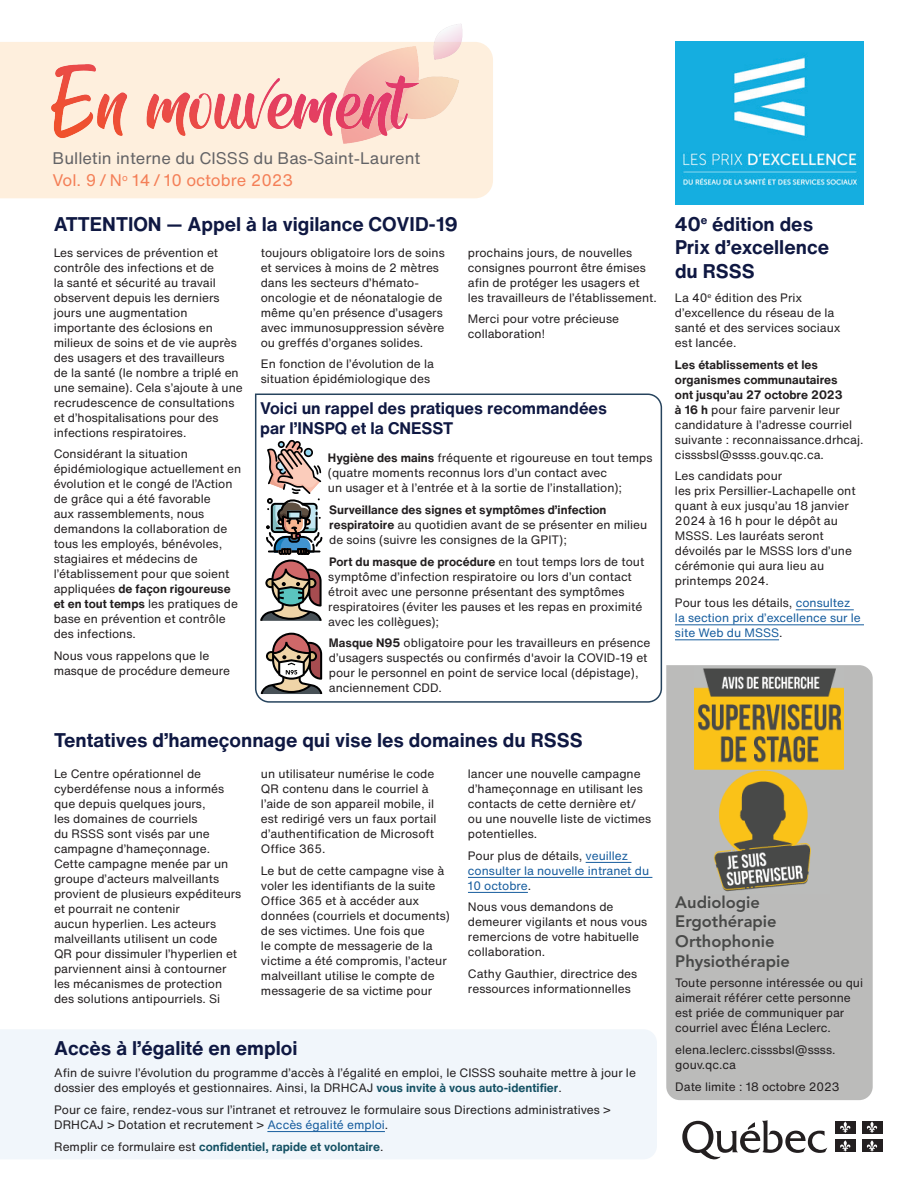
<style>
.page{position:relative;width:918px;height:1188px;background:#fff}
.page>*{position:absolute;margin:0;border:0;box-sizing:border-box;transform-origin:0 0}
.t1{font:700 19.5px/23.4px "Helvetica Now Text";color:#0f1842}
.t2{font:700 16.5px/19.8px "Helvetica Now Text";color:#0f1842}
.t3{font:800 16.5px/19.8px "Avenir LT Pro";color:#484948}
.t4{font:16.5px "Helvetica Now Text";color:#636366}
.t5{font:16.5px "Helvetica Now Text";color:#f47f57}
.t6{font:12px/15px "Helvetica Now Text";color:#231f20}
.t7{font:12px/15px "Helvetica Now Text";color:#175d9e}
.t8{font:700 12px "Helvetica Now Text";color:#155164}
.s1{font-weight:700}
.s2{color:#231f20}
.s3{font-weight:700;color:#155164}
.s4{color:#175d9e}
.s5{font-weight:400;color:#231f20}
</style>
<div class="page">
<div style="left:0;top:1029px;width:657px;height:130px;background:#f1f6fb"></div>
<div style="left:666px;top:665px;width:207px;height:435px;background:#bbbbba"></div>
<div style="left:0;top:42px;width:493px;height:156px;background:#feefdd"></div>
<svg style="left:682px;top:1120px;width:145px;height:40px"></svg>
<div style="left:835px;top:1121px;width:21px;height:13px;background:#231f20"></div>
<svg style="left:840px;top:1121px;width:11px;height:12px"></svg>
<div style="left:862px;top:1121px;width:20px;height:13px;background:#231f20"></div>
<svg style="left:866px;top:1121px;width:12px;height:12px"></svg>
<div style="left:835px;top:1140px;width:21px;height:12px;background:#231f20"></div>
<svg style="left:840px;top:1140px;width:11px;height:12px"></svg>
<div style="left:862px;top:1140px;width:20px;height:12px;background:#231f20"></div>
<svg style="left:866px;top:1140px;width:12px;height:12px"></svg>
<img style="left:329px;top:24px;width:147px;height:137px">
<img style="left:32px;top:52px;width:403px;height:108px">
<hr style="left:796px;top:610px;width:58px;height:1px;background:#175d9e">
<hr style="left:675px;top:625px;width:189px;height:1px;background:#175d9e">
<hr style="left:675px;top:640px;width:104px;height:1px;background:#175d9e">
<img style="left:675px;top:42px;width:189px;height:162px">
<img style="left:695px;top:666px;width:149px;height:104px">
<img style="left:710px;top:770px;width:119px;height:124px">
<svg style="left:254px;top:393px;width:409px;height:310px"></svg>
<hr style="left:267px;top:1131px;width:118px;height:1px;background:#175d9e">
<hr style="left:586px;top:862px;width:45px;height:1px;background:#175d9e">
<hr style="left:468px;top:877px;width:184px;height:1px;background:#175d9e">
<hr style="left:468px;top:892px;width:60px;height:1px;background:#175d9e">
<h2 class="t4" style="left:53px;top:146px;width:369px">Bulletin interne du CISSS du Bas-Saint-Laurent</h2>
<h2 class="t5" style="left:52px;top:168px;width:242px">Vol. 9 / N<sup>o</sup> 14 / 10 octobre 2023</h2>
<h1 class="t1" style="left:54px;top:212px;width:406px">ATTENTION — Appel à la vigilance COVID-19</h1>
<p class="t6" style="left:54px;top:244px;width:191px">Les services de prévention et contrôle des infections et de<br>la santé et sécurité au travail observent depuis les derniers jours une augmentation importante des éclosions en milieux de soins et de vie auprès des usagers et des travailleurs<br>de la santé (le nombre a triplé en une semaine). Cela s’ajoute à une recrudescence de consultations et d’hospitalisations pour des infections respiratoires.</p>
<p class="t6" style="left:54px;top:446px;width:189px">Considérant la situation épidémiologique actuellement en évolution et le congé de l’Action de grâce qui a été favorable<br>aux rassemblements, nous demandons la collaboration de tous les employés, bénévoles, stagiaires et médecins de l’établissement pour que soient appliquées <span class="s1">de façon rigoureuse et en tout temps</span> les pratiques de base en prévention et contrôle des infections.</p>
<p class="t6" style="left:54px;top:648px;width:178px">Nous vous rappelons que le masque de procédure demeure</p>
<p class="t6" style="left:468px;top:244px;width:191px">prochains jours, de nouvelles consignes pourront être émises afin de protéger les usagers et les travailleurs de l’établissement.</p>
<p class="t6" style="left:468px;top:311px;width:153px">Merci pour votre précieuse collaboration!</p>
<p class="t6" style="left:261px;top:244px;width:185px">toujours obligatoire lors de soins et services à moins de 2 mètres dans les secteurs d’hémato&shy;oncologie et de néonatalogie de même qu’en présence d’usagers avec immunosuppression sévère ou greffés d’organes solides.</p>
<p class="t6" style="left:261px;top:356px;width:175px">En fonction de l’évolution de la situation épidémiologique des</p>
<h2 class="t2" style="left:260px;top:398px;width:348px">Voici un rappel des pratiques recommandées par l’INSPQ et la CNESST</h2>
<p class="t6" style="left:328px;top:450px;width:326px"><span class="s1">Hygiène des mains</span> fréquente et rigoureuse en tout temps (quatre moments reconnus lors d’un contact avec<br>un usager et à l’entrée et à la sortie de l’installation);</p>
<p class="t6" style="left:329px;top:502px;width:320px"><span class="s1">Surveillance des signes et symptômes d’infection respiratoire</span> au quotidien avant de se présenter en milieu de soins (suivre les consignes de la GPIT);</p>
<p class="t6" style="left:328px;top:554px;width:317px"><span class="s1">Port du masque de procédure</span> en tout temps lors de tout symptôme d’infection respiratoire ou lors d’un contact étroit avec une personne présentant des symptômes respiratoires (éviter les pauses et les repas en proximité avec les collègues);</p>
<p class="t6" style="left:329px;top:635px;width:323px"><span class="s1">Masque N95</span> obligatoire pour les travailleurs en présence d’usagers suspectés ou confirmés d'avoir la COVID-19 et pour le personnel en point de service local (dépistage), anciennement CDD.</p>
<h1 class="t1" style="left:54px;top:728px;width:530px">Tentatives d’hameçonnage qui vise les domaines du RSSS</h1>
<p class="t6" style="left:54px;top:766px;width:189px">Le Centre opérationnel de cyberdéfense nous a informés que depuis quelques jours,<br>les domaines de courriels<br>du RSSS sont visés par une campagne d’hameçonnage.<br>Cette campagne menée par un groupe d’acteurs malveillants provient de plusieurs expéditeurs et pourrait ne contenir<br>aucun hyperlien. Les acteurs malveillants utilisent un code<br>QR pour dissimuler l’hyperlien et parviennent ainsi à contourner les mécanismes de protection des solutions antipourriels. Si</p>
<p class="t6" style="left:261px;top:766px;width:177px">un utilisateur numérise le code<br>QR contenu dans le courriel à l’aide de son appareil mobile, il est redirigé vers un faux portail d’authentification de Microsoft<br>Office 365.</p>
<p class="t6" style="left:468px;top:766px;width:185px">lancer une nouvelle campagne d’hameçonnage en utilisant les contacts de cette dernière et/ ou une nouvelle liste de victimes potentielles.</p>
<p class="t7" style="left:468px;top:848px;width:183px"><span class="s2">Pour plus de détails,</span> veuillez consulter la nouvelle intranet du<br>10 octobre<span class="s2">.</span></p>
<p class="t6" style="left:468px;top:899px;width:181px">Nous vous demandons de demeurer vigilants et nous vous remercions de votre habituelle collaboration.</p>
<p class="t6" style="left:468px;top:966px;width:171px">Cathy Gauthier, directrice des ressources informationnelles</p>
<p class="t6" style="left:261px;top:863px;width:190px">Le but de cette campagne vise à voler les identifiants de la suite<br>Office 365 et à accéder aux données (courriels et documents) de ses victimes. Une fois que<br>le compte de messagerie de la victime a été compromis, l’acteur malveillant utilise le compte de messagerie de sa victime pour</p>
<h1 class="t1" style="left:54px;top:1036px;width:245px">Accès à l’égalité en emploi</h1>
<p class="t6" style="left:54px;top:1065px;width:583px">Afin de suivre l’évolution du programme d’accès à l’égalité en emploi, le CISSS souhaite mettre à jour le dossier des employés et gestionnaires. Ainsi, la DRHCAJ <span class="s3">vous invite à vous auto-identifier</span>.</p>
<p class="t6" style="left:54px;top:1102px;width:558px">Pour ce faire, rendez-vous sur l’intranet et retrouvez le formulaire sous Directions administratives &gt;<br>DRHCAJ &gt; Dotation et recrutement &gt; <span class="s4">Accès égalité emploi</span>.</p>
<p class="t8" style="left:54px;top:1137px;width:331px"><span class="s5">Remplir ce formulaire est</span> confidentiel, rapide et volontaire<span class="s5">.</span></p>
<h1 class="t1" style="left:675px;top:212px;width:156px">40<sup>e</sup> édition des<br>Prix d’excellence du RSSS</h1>
<p class="t6" style="left:675px;top:290px;width:167px">La 40<sup>e</sup> édition des Prix d’excellence du réseau de la santé et des services sociaux est lancée.</p>
<p class="t6" style="left:675px;top:357px;width:190px"><span class="s1">Les établissements et les organismes communautaires<br>ont jusqu’au 27 octobre 2023<br>à 16 h</span> pour faire parvenir leur candidature à l’adresse courriel suivante : reconnaissance.drhcaj. cisssbsl@ssss.gouv.qc.ca.</p>
<p class="t6" style="left:675px;top:468px;width:182px">Les candidats pour<br>les prix Persillier-Lachapelle ont quant à eux jusqu’au 18 janvier<br>2024 à 16 h pour le dépôt au<br>MSSS. Les lauréats seront dévoilés par le MSSS lors d’une cérémonie qui aura lieu au printemps 2024.</p>
<p class="t7" style="left:675px;top:595px;width:187px"><span class="s2">Pour tous les détails,</span> consultez la section prix d’excellence sur le site Web du MSSS<span class="s2">.</span></p>
<h2 class="t3" style="left:675px;top:892px;width:116px">Audiologie<br>Ergothérapie<br>Orthophonie<br>Physiothérapie</h2>
<p class="t6" style="left:675px;top:975px;width:189px">Toute personne intéressée ou qui aimerait référer cette personne est priée de communiquer par courriel avec Éléna Leclerc.</p>
<p class="t6" style="left:675px;top:1042px;width:162px">elena.leclerc.cisssbsl@ssss. gouv.qc.ca</p>
<p class="t6" style="left:675px;top:1079px;width:166px">Date limite : 18 octobre 2023</p>
</div>
